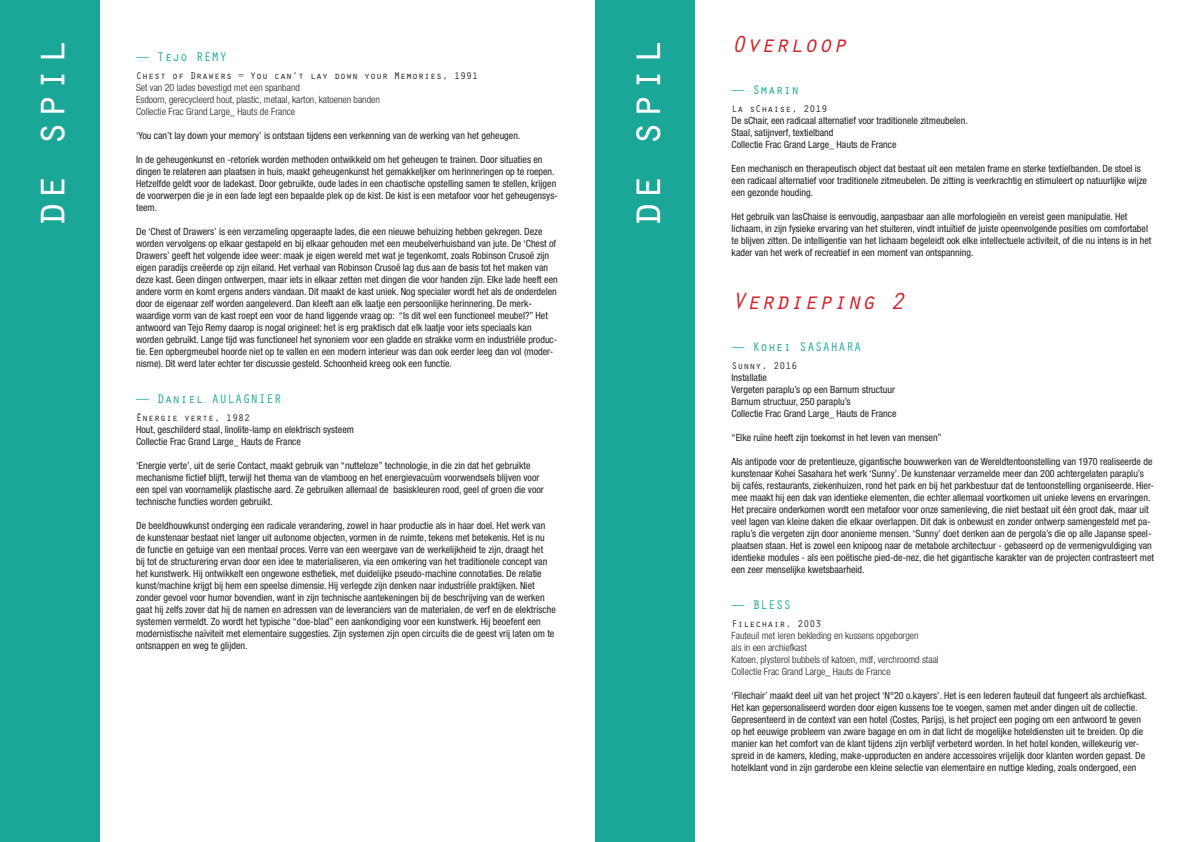
<style>
.page{position:relative;width:1191px;height:842px;background:#fff}
.page>*{position:absolute;margin:0;border:0;box-sizing:border-box;transform-origin:0 0}
.t1{font:45px "Orator Std";color:#fff}
.etage{font:italic 24px "Orator Std";color:#d1232a}
.naam_artiest{font:13px "Orator Std";color:#1aa797}
.body{font:condensed 10px/12px "Helvetica Neue LT Std";color:#231f20}
.soort{font:300 condensed 10px "Helvetica Neue LT Std";color:#231f20}
.werk{font:10px "Orator Std";color:#231f20}
.s1{font-family:"Helvetica Neue LT Std";font-weight:300;font-stretch:condensed}
</style>
<div class="page">
<div style="left:0;top:0;width:99px;height:842px;background:#1aa797"></div>
<div style="left:595px;top:0;width:99px;height:842px;background:#1aa797"></div>
<p class="t1" style="left:18px;top:228px;width:190px;rotate:-90deg">de spil</p>
<p class="naam_artiest" style="left:136px;top:48px;width:92px"><span class="s1">—</span> Tejo REMY</p>
<p class="werk" style="left:136px;top:69px;width:344px">Chest of Drawers = You can’t lay down your Memories, 1991</p>
<p class="soort" style="left:136px;top:82px;width:165px">Set van 20 lades bevestigd met een spanband</p>
<p class="soort" style="left:136px;top:94px;width:245px">Esdoorn, gerecycleerd hout, plastic, metaal, karton, katoenen banden</p>
<p class="soort" style="left:136px;top:106px;width:160px">Collectie Frac Grand Large_ Hauts de France</p>
<p class="body" style="left:136px;top:130px;width:386px">‘You can’t lay down your memory’ is ontstaan tijdens een verkenning van de werking van het geheugen.</p>
<p class="body" style="left:136px;top:154px;width:423px">In de geheugenkunst en -retoriek worden methoden ontwikkeld om het geheugen te trainen. Door situaties en dingen te relateren aan plaatsen in huis, maakt geheugenkunst het gemakkeljker om herinneringen op te roepen.<br>Hetzelfde geldt voor de ladekast. Door gebruikte, oude lades in een chaotische opstelling samen te stellen, krijgen de voorwerpen die je in een lade legt een bepaalde plek op de kist. De kist is een metafoor voor het geheugensys&shy;teem.</p>
<p class="body" style="left:136px;top:226px;width:423px">De ‘Chest of Drawers’ is een verzameling opgeraapte lades, die een nieuwe behuizing hebben gekregen. Deze worden vervolgens op elkaar gestapeld en bij elkaar gehouden met een meubelverhuisband van jute. De ‘Chest of Drawers’ geeft het volgende idee weer: maak je eigen wereld met wat je tegenkomt, zoals Robinson Crusoë zijn eigen paradijs creëerde op zijn eiland. Het verhaal van Robinson Crusoë lag dus aan de basis tot het maken van deze kast. Geen dingen ontwerpen, maar iets in elkaar zetten met dingen die voor handen zijn. Elke lade heeft een andere vorm en komt ergens anders vandaan. Dit maakt de kast uniek. Nog specialer wordt het als de onderdelen door de eigenaar zelf worden aangeleverd. Dan kleeft aan elk laatje een persoonlijke herinnering. De merk-</p>
<p class="body" style="left:136px;top:310px;width:413px">waardige vorm van de kast roept een voor de hand liggende vraag op: “Is dit wel een functioneel meubel?” Het</p>
<p class="body" style="left:136px;top:322px;width:397px">antwoord van Tejo Remy daarop is nogal origineel: het is erg praktisch dat elk laatje voor iets speciaals kan</p>
<p class="body" style="left:136px;top:334px;width:423px">worden gebruikt. Lange tijd was functioneel het synoniem voor een gladde en strakke vorm en industriële produc&shy;tie. Een opbergmeubel hoorde niet op te vallen en een modern interieur was dan ook eerder leeg dan vol (moder&shy;nisme). Dit werd later echter ter discussie gesteld. Schoonheid kreeg ook een functie.</p>
<p class="naam_artiest" style="left:136px;top:390px;width:147px"><span class="s1">—</span> Daniel AULAGNIER</p>
<p class="werk" style="left:136px;top:411px;width:116px">Énergie verte, 1982</p>
<p class="body" style="left:136px;top:424px;width:219px">Hout, geschilderd staal, linolite-lamp en elektrisch systeem</p>
<p class="body" style="left:136px;top:436px;width:166px">Collectie Frac Grand Large_ Hauts de France</p>
<p class="body" style="left:136px;top:460px;width:409px">‘Energie verte’, uit de serie Contact, maakt gebruik van “nutteloze” technologie, in die zin dat het gebruikte mechanisme fictief blijft, terwijl het thema van de vlamboog en het energievacuüm voorwendsels blijven voor een spel van voornamelijk plastische aard. Ze gebruiken allemaal de basiskleuren rood, geel of groen die voor technische functies worden gebruikt.</p>
<p class="body" style="left:136px;top:520px;width:421px">De beeldhouwkunst onderging een radicale verandering, zowel in haar productie als in haar doel. Het werk van de kunstenaar bestaat niet langer uit autonome objecten, vormen in de ruimte, tekens met betekenis. Het is nu de functie en getuige van een mentaal proces. Verre van een weergave van de werkelijkheid te zijn, draagt het<br>bij tot de structurering ervan door een idee te materialiseren, via een omkering van het traditionele concept van het kunstwerk. Hij ontwikkelt een ongewone esthetiek, met duidelijke pseudo-machine connotaties. De relatie kunst/machine krijgt bij hem een speelse dimensie. Hij verlegde zijn denken naar industriële praktijken. Niet zonder gevoel voor humor bovendien, want in zijn technische aantekeningen bij de beschrijving van de werken gaat hij zelfs zover dat hij de namen en adressen van de leveranciers van de materialen, de verf en de elektrische systemen vermeldt. Zo wordt het typische “doe-blad” een aankondiging voor een kunstwerk. Hij beoefent een modernistische naïviteit met elementaire suggesties. Zijn systemen zijn open circuits die de geest vrij laten om te ontsnappen en weg te glijden.</p>
<p class="t1" style="left:613px;top:228px;width:190px;rotate:-90deg">de spil</p>
<p class="etage" style="left:731px;top:27px;width:117px">Overloop</p>
<p class="naam_artiest" style="left:731px;top:80px;width:69px"><span class="s1">—</span> Smarin</p>
<p class="werk" style="left:731px;top:102px;width:97px">La sChaise, 2019</p>
<p class="body" style="left:731px;top:114px;width:238px">De sChair, een radicaal alternatief voor traditionele zitmeubelen.</p>
<p class="body" style="left:731px;top:126px;width:103px">Staal, satijnverf, textielband</p>
<p class="body" style="left:731px;top:138px;width:166px">Collectie Frac Grand Large_ Hauts de France</p>
<p class="body" style="left:731px;top:162px;width:417px">Een mechanisch en therapeutisch object dat bestaat uit een metalen frame en sterke textielbanden. De stoel is een radicaal alternatief voor traditionele zitmeubelen. De zitting is veerkrachtig en stimuleert op natuurlijke wijze een gezonde houding.</p>
<p class="body" style="left:731px;top:210px;width:421px">Het gebruik van lasChaise is eenvoudig, aanpasbaar aan alle morfologieën en vereist geen manipulatie. Het lichaam, in zijn fysieke ervaring van het stuiteren, vindt intuïtief de juiste opeenvolgende posities om comfortabel te blijven zitten. De intelligentie van het lichaam begeleidt ook elke intellectuele activiteit, of die nu intens is in het kader van het werk of recreatief in een moment van ontspanning.</p>
<p class="etage" style="left:731px;top:284px;width:174px">Verdieping 2</p>
<p class="naam_artiest" style="left:731px;top:337px;width:131px"><span class="s1">—</span> Kohei SASAHARA</p>
<p class="werk" style="left:731px;top:358px;width:67px">Sunny, 2016</p>
<p class="body" style="left:731px;top:371px;width:37px">Installatie</p>
<p class="body" style="left:731px;top:383px;width:165px">Vergeten paraplu’s op een Barnum structuur</p>
<p class="body" style="left:731px;top:395px;width:121px">Barnum structuur, 250 paraplu’s</p>
<p class="body" style="left:731px;top:407px;width:166px">Collectie Frac Grand Large_ Hauts de France</p>
<p class="body" style="left:731px;top:431px;width:212px">“Elke ruïne heeft zijn toekomst in het leven van mensen”</p>
<p class="body" style="left:731px;top:455px;width:424px">Als antipode voor de pretentieuze, gigantische bouwwerken van de Wereldtentoonstelling van 1970 realiseerde de kunstenaar Kohei Sasahara het werk ‘Sunny’. De kunstenaar verzamelde meer dan 200 achtergelaten paraplu’s bij cafés, restaurants, ziekenhuizen, rond het park en bij het parkbestuur dat de tentoonstelling organiseerde. Hier&shy;mee maakt hij een dak van identieke elementen, die echter allemaal voortkomen uit unieke levens en ervaringen.<br>Het precaire onderkomen wordt een metafoor voor onze samenleving, die niet bestaat uit één groot dak, maar uit veel lagen van kleine daken die elkaar overlappen. Dit dak is onbewust en zonder ontwerp samengesteld met pa&shy;raplu’s die vergeten zijn door anonieme mensen. ‘Sunny’ doet denken aan de pergola’s die op alle Japanse speel&shy;plaatsen staan. Het is zowel een knipoog naar de metabole architectuur - gebaseerd op de vermenigvuldiging van identieke modules - als een poëtische pied-de-nez, die het gigantische karakter van de projecten contrasteert met een zeer menselijke kwetsbaarheid.</p>
<p class="naam_artiest" style="left:731px;top:595px;width:61px"><span class="s1">—</span> BLESS</p>
<p class="werk" style="left:731px;top:616px;width:91px">Filechair, 2003</p>
<p class="soort" style="left:731px;top:630px;width:188px">Fauteuil met leren bekleding en kussens opgeborgen</p>
<p class="soort" style="left:731px;top:642px;width:77px">als in een archiefkast</p>
<p class="soort" style="left:731px;top:654px;width:209px">Katoen, plysterol bubbels of katoen, mdf, verchroomd staal</p>
<p class="soort" style="left:731px;top:666px;width:160px">Collectie Frac Grand Large_ Hauts de France</p>
<p class="body" style="left:731px;top:689px;width:417px">‘Filechair’ maakt deel uit van het project ‘N°20 o.kayers’. Het is een lederen fauteuil dat fungeert als archiefkast.<br>Het kan gepersonaliseerd worden door eigen kussens toe te voegen, samen met ander dingen uit de collectie.<br>Gepresenteerd in de context van een hotel (Costes, Parijs), is het project een poging om een antwoord te geven op het eeuwige probleem van zware bagage en om in dat licht de mogelijke hoteldiensten uit te breiden. Op die manier kan het comfort van de klant tijdens zijn verblijf verbeterd worden. In het hotel konden, willekeurig ver&shy;spreid in de kamers, kleding, make-upproducten en andere accessoires vrijelijk door klanten worden gepast. De hotelklant vond in zijn garderobe een kleine selectie van elementaire en nuttige kleding, zoals ondergoed, een</p>
</div>
